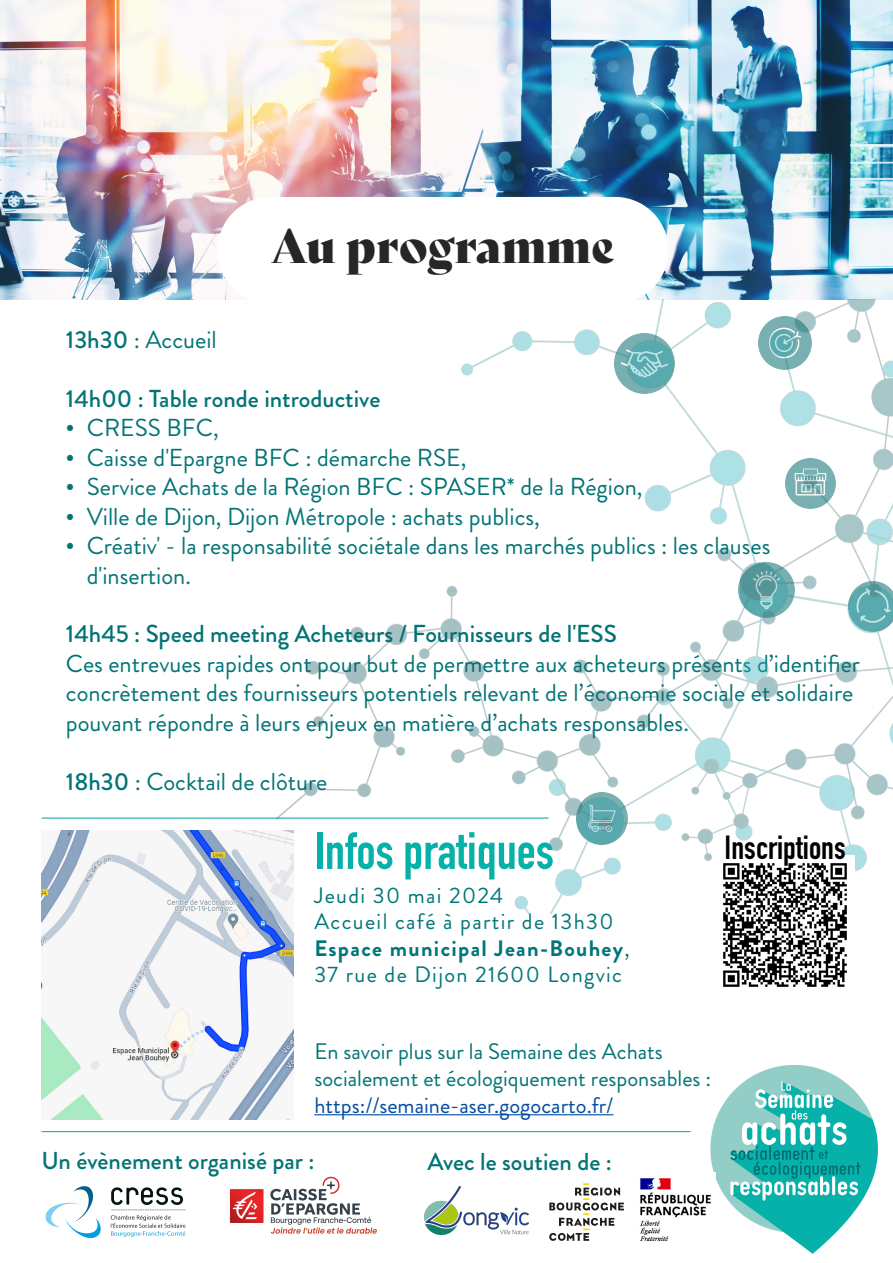
<style>
.page{position:relative;width:893px;height:1263px;background:#fff}
.page>*{position:absolute;margin:0;border:0;box-sizing:border-box;transform-origin:0 0}
.t1{font:51.6px "DIN Engschrift LT Pro";color:#05b1a9}
.t2{font:46.5px "Bely Display";color:#262626}
.t3{font:33px "DIN Engschrift LT Pro";color:#000}
.t4{font:24.45px/29.4px "Brandon Grotesque";color:#027476}
.t5{font:500 24.45px "Brandon Grotesque";color:#027476}
.t6{font:22.5px/26.8px "Brandon Grotesque";color:#027476}
.t7{font:22.5px "Brandon Grotesque";color:#034ca3}
.t8{font:22.35px/26.5px "Brandon Grotesque";letter-spacing:.06em;color:#017679}
.s1{font-weight:500}
.s2{font-family:"Times New Roman"}
.s3{font-weight:700}
</style>
<div class="page">
<img style="left:0;top:0;width:893px;height:300px">
<hr style="left:42px;top:1131px;width:802px;height:1px;background:#05b1a9">
<img style="left:45px;top:1186px;width:141px;height:52px">
<svg style="left:217px;top:197px;width:451px;height:103px"></svg>
<img style="left:277px;top:299px;width:616px;height:614px">
<img style="left:739px;top:562px;width:55px;height:55px">
<img style="left:785px;top:459px;width:50px;height:50px">
<img style="left:576px;top:793px;width:52px;height:51px">
<img style="left:759px;top:317px;width:53px;height:53px">
<img style="left:614px;top:333px;width:61px;height:61px">
<img style="left:848px;top:582px;width:45px;height:49px">
<img style="left:689px;top:1065px;width:189px;height:189px">
<hr style="left:42px;top:817px;width:507px;height:2px;background:#05b1a9">
<img style="left:549px;top:1183px;width:75px;height:58px">
<img style="left:640px;top:1172px;width:76px;height:79px">
<img style="left:229px;top:1176px;width:148px;height:58px">
<hr style="left:314px;top:1114px;width:299px;height:1px;background:#034ca3">
<img style="left:42px;top:830px;width:251px;height:289px">
<img style="left:716px;top:855px;width:138px;height:132px">
<img style="left:425px;top:1186px;width:103px;height:48px">
<p class="t4" style="left:66px;top:325px;width:152px"><span class="s1">13h30</span> : Accueil</p>
<h2 class="t2" style="left:271px;top:209px;width:345px">Au programme</h2>
<p class="t5" style="left:66px;top:382px;width:316px">14h00 : Table ronde introductive</p>
<p class="t4" style="left:66px;top:414px;width:154px"><span class="s2">•</span> CRESS BFC,</p>
<p class="t4" style="left:66px;top:443px;width:402px"><span class="s2">•</span> Caisse d'Epargne BFC : démarche RSE,</p>
<p class="t4" style="left:66px;top:472px;width:578px"><span class="s2">•</span> Service Achats de la Région BFC : SPASER* de la Région,</p>
<p class="t4" style="left:66px;top:502px;width:476px"><span class="s2">•</span> Ville de Dijon, Dijon Métropole : achats publics,</p>
<p class="t4" style="left:87px;top:531px;width:685px;text-indent:-21px"><span class="s2">•</span> Créativ' - la responsabilité sociétale dans les marchés publics : les clauses d'insertion.</p>
<p class="t5" style="left:66px;top:617px;width:553px">14h45 : Speed meeting Acheteurs / Fournisseurs de l'ESS</p>
<p class="t4" style="left:66px;top:649px;width:796px">Ces entrevues rapides ont pour but de permettre aux acheteurs présents d’identifier concrètement des fournisseurs potentiels relevant de l’économie sociale et solidaire pouvant répondre à leurs enjeux en matière d’achats responsables.</p>
<p class="t4" style="left:66px;top:767px;width:263px"><span class="s1">18h30</span> : Cocktail de clôture</p>
<h1 class="t1" style="left:314px;top:820px;width:241px">Infos pratiques</h1>
<p class="t8" style="left:314px;top:882px;width:317px">Jeudi 30 mai 2024<br>Accueil café à partir de 13h30<br><span class="s3">Espace municipal Jean-Bouhey</span>,<br>37 rue de Dijon 21600 Longvic</p>
<h3 class="t3" style="left:725px;top:828px;width:122px">Inscriptions</h3>
<p class="t6" style="left:314px;top:1038px;width:398px">En savoir plus sur la Semaine des Achats socialement et écologiquement responsables :</p>
<p class="t7" style="left:314px;top:1089px;width:300px">https://semaine-aser.gogocarto.fr/</p>
<p class="t5" style="left:42px;top:1144px;width:274px">Un évènement organisé par :</p>
<p class="t5" style="left:427px;top:1145px;width:186px">Avec le soutien de :</p>
</div>
